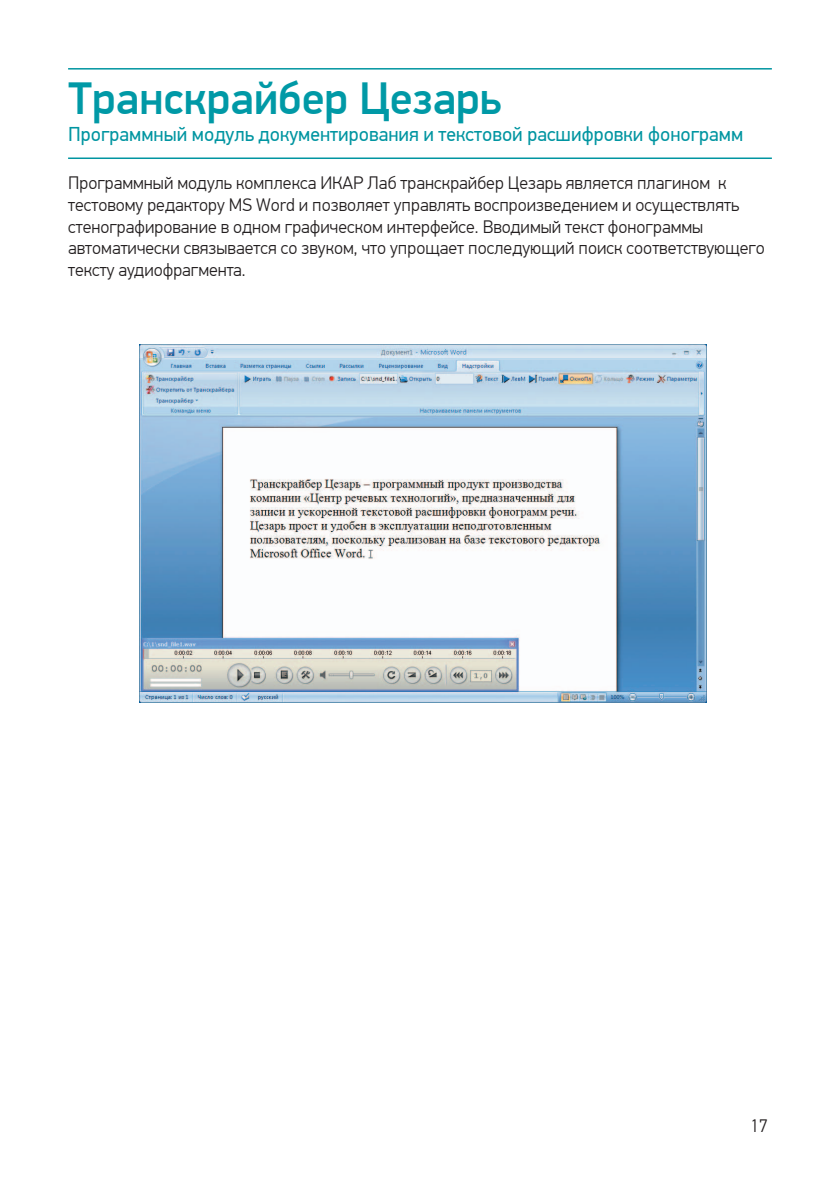
<style>
.page{position:relative;width:840px;height:1191px;background:#fff}
.page>*{position:absolute;margin:0;border:0;box-sizing:border-box;transform-origin:0 0}
.Заголовок{font:500 46px "PF Din Display Pro";color:#0099a6}
.Текст{font:20px "PF Din Text Pro";color:#0095a1}
.Текст-2{font:300 18px/21.6px "PF Din Text Pro";color:#231f20}
</style>
<div class="page">
<hr style="left:68px;top:68px;width:703px;height:2px;background:#0095a1">
<hr style="left:68px;top:157px;width:703px;height:2px;background:#0095a1">
<img style="left:139px;top:344px;width:567px;height:358px">
<p class="Заголовок" style="left:68px;top:71px;width:434px">Транскрайбер Цезарь</p>
<p class="Текст" style="left:68px;top:123px;width:676px">Программный модуль документирования и текстовой расшифровки фонограмм</p>
<p class="Текст-2" style="left:68px;top:173px;width:698px">Программный модуль комплекса ИКАР Лаб транскрайбер Цезарь является плагином к тестовому редактору MS Word и позволяет управлять воспроизведением и осуществлять стенографирование в одном графическом интерфейсе. Вводимый текст фонограммы автоматически связывается со звуком, что упрощает последующий поиск соответствующего тексту аудиофрагмента.</p>
<p class="Текст-2" style="left:750px;top:1115px;width:19px">17</p>
</div>
